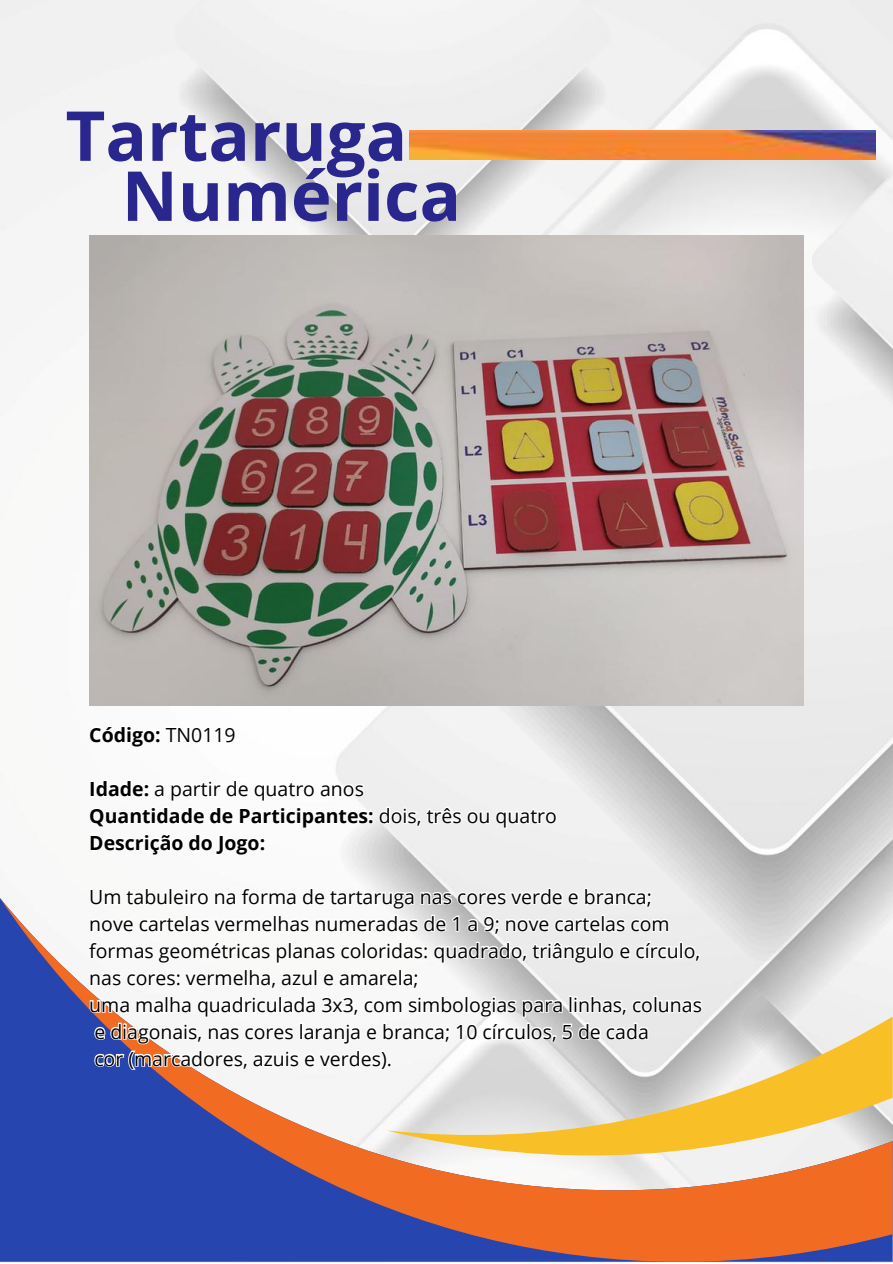
<style>
.page{position:relative;width:893px;height:1264px;background:#fff}
.page>*{position:absolute;margin:0;border:0;box-sizing:border-box;transform-origin:0 0}
.t1{font:700 69px/60px "Open Sans";color:#29278d}
.t2{font:19.5px/27px "Open Sans";color:#000}
.t3{font:700 19.5px/27px "Open Sans";color:#000}
.s1{font-weight:400}
</style>
<div class="page">
<img style="left:0;top:0;width:892px;height:1262px">
<svg style="left:0;top:897px;width:892px;height:364px;background:#8f7896"></svg>
<svg style="left:386px;top:1016px;width:506px;height:156px"></svg>
<img style="left:409px;top:130px;width:466px;height:29px">
<img style="left:89px;top:235px;width:714px;height:470px">
<svg style="left:88px;top:724px;width:149px;height:25px"></svg>
<svg style="left:88px;top:778px;width:470px;height:79px"></svg>
<svg style="left:87px;top:886px;width:617px;height:184px"></svg>
<h1 class="t1" style="left:122px;top:104px;width:341px;text-indent:-56px">Tartaruga<br>Numérica</h1>
<p class="t3" style="left:89px;top:720px;width:148px">Código: <span class="s1">TN0119</span></p>
<p class="t3" style="left:89px;top:774px;width:469px">Idade: <span class="s1">a partir de quatro anos<br></span>Quantidade de Participantes: <span class="s1">dois, três ou quatro<br></span>Descrição do Jogo:</p>
<p class="t2" style="left:89px;top:882px;width:614px">Um tabuleiro na forma de tartaruga nas cores verde e branca;<br>nove cartelas vermelhas numeradas de 1 a 9; nove cartelas com formas geométricas planas coloridas: quadrado, triângulo e círculo, nas cores: vermelha, azul e amarela;<br>uma malha quadriculada 3x3, com simbologias para linhas, colunas e diagonais, nas cores laranja e branca; 10 círculos, 5 de cada<br>cor (marcadores, azuis e verdes).</p>
</div>
